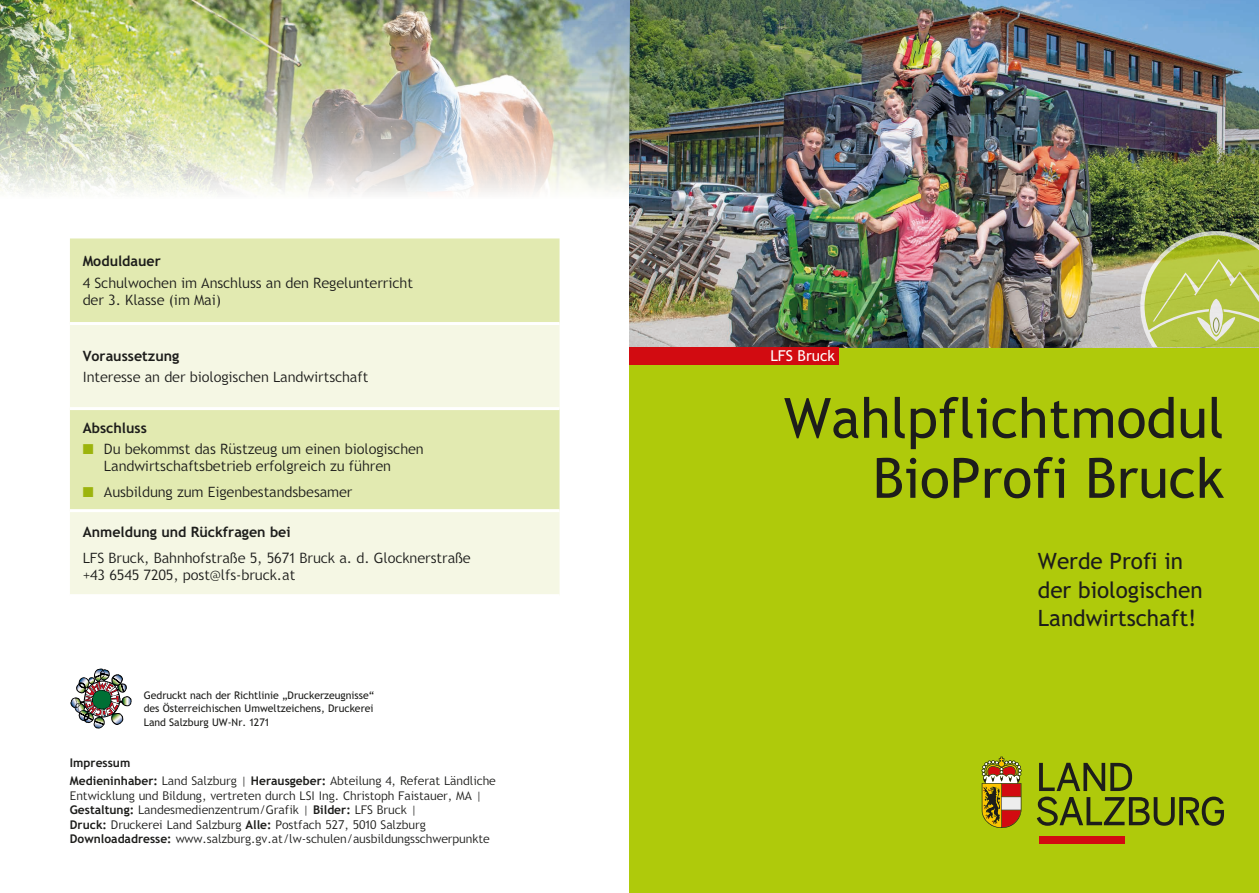
<style>
.page{position:relative;width:1259px;height:893px;background:#fff}
.page>*{position:absolute;margin:0;border:0;box-sizing:border-box;transform-origin:0 0}
.Haupttitel{font:55.5px "Trebuchet SBG2";color:#1d1d1b}
.Untertitel{font:22.5px/28.5px "Trebuchet SBG2";color:#1d1d1b}
.t1{font:15px "Trebuchet SBG2";color:#fff}
.FT_light_9_5_11_5_li{font:300 14.25px/17.2px "Trebuchet SBG2";color:#1d1d1b}
.FT_light_9_5_11_5_li-2{font:700 14.25px "Trebuchet SBG2";color:#1d1d1b}
.FT_light_9_5_11_5_Bl{font:700 14.25px "Trebuchet SBG2";color:#1d1d1b}
.FT_Impressum{font:300 12px/14.4px "Trebuchet SBG2";color:#1d1d1b}
.FT_Impressum-2{font:700 12px "Trebuchet SBG2";color:#1d1d1b}
.t2{font:10.5px "Trebuchet SBG2";color:#1d1d1b}
.s1{color:#9cb40d}
.s2{font-weight:700}
</style>
<div class="page">
<img style="left:71px;top:669px;width:60px;height:59px">
<div style="left:629px;top:347px;width:630px;height:546px;background:#afca0b"></div>
<img style="left:629px;top:0;width:630px;height:347px">
<div style="left:629px;top:347px;width:210px;height:17px;background:#d20b11"></div>
<svg style="left:981px;top:757px;width:40px;height:71px;background:#ad7d37"></svg>
<div style="left:1039px;top:836px;width:85px;height:7px;background:#d20b11"></div>
<svg style="left:1036px;top:763px;width:188px;height:63px"></svg>
<svg style="left:1140px;top:231px;width:119px;height:116px;background:#afbe56"></svg>
<div style="left:70px;top:238px;width:489px;height:84px;background:#e2eab1"></div>
<svg style="left:70px;top:325px;width:489px;height:269px;background:#edf2d0"></svg>
<hr style="left:70px;top:407px;width:489px;height:3px;background:#fff">
<hr style="left:70px;top:509px;width:489px;height:3px;background:#fff">
<img style="left:0;top:0;width:629px;height:194px">
<p class="FT_light_9_5_11_5_li-2" style="left:83px;top:252px;width:80px">Moduldauer</p>
<p class="FT_light_9_5_11_5_li" style="left:83px;top:274px;width:332px">4 Schulwochen im Anschluss an den Regelunterricht der 3. Klasse (im Mai)</p>
<p class="FT_light_9_5_11_5_Bl" style="left:83px;top:347px;width:98px">Voraussetzung</p>
<p class="FT_light_9_5_11_5_li" style="left:83px;top:368px;width:287px">Interesse an der biologischen Landwirtschaft</p>
<p class="FT_light_9_5_11_5_Bl" style="left:83px;top:419px;width:66px">Abschluss</p>
<p class="FT_light_9_5_11_5_li" style="left:104px;top:440px;width:321px;text-indent:-21px"><span class="s1">■</span> Du bekommst das Rüstzeug um einen biologischen<br>Landwirtschaftsbetrieb erfolgreich zu führen</p>
<p class="FT_light_9_5_11_5_li" style="left:83px;top:483px;width:271px"><span class="s1">■</span> Ausbildung zum Eigenbestandsbesamer</p>
<p class="FT_light_9_5_11_5_li-2" style="left:83px;top:523px;width:209px">Anmeldung und Rückfragen bei</p>
<p class="FT_light_9_5_11_5_li" style="left:83px;top:549px;width:389px">LFS Bruck, Bahnhofstraße 5, 5671 Bruck a. d. Glocknerstraße</p>
<p class="FT_light_9_5_11_5_li" style="left:83px;top:566px;width:214px">+43 6545 7205, post@lfs-bruck.at</p>
<p class="t2" style="left:144px;top:689px;width:232px">Gedruckt nach der Richtlinie „Druckerzeugnisse“</p>
<p class="t2" style="left:144px;top:702px;width:231px">des Österreichischen Umweltzeichens, Druckerei</p>
<p class="t2" style="left:144px;top:716px;width:127px">Land Salzburg UW-Nr. 1271</p>
<p class="FT_Impressum-2" style="left:70px;top:755px;width:62px">Impressum</p>
<p class="FT_Impressum" style="left:70px;top:774px;width:427px"><span class="s2">Medieninhaber:</span> Land Salzburg | <span class="s2">Herausgeber:</span> Abteilung 4, Referat Ländliche Entwicklung und Bildung, vertreten durch LSI Ing. Christoph Faistauer, MA | <span class="s2">Gestaltung:</span> Landesmedienzentrum/Grafik | <span class="s2">Bilder:</span> LFS Bruck |<br><span class="s2">Druck:</span> Druckerei Land Salzburg <span class="s2">Alle:</span> Postfach 527, 5010 Salzburg <span class="s2">Downloadadresse:</span> www.salzburg.gv.at/lw-schulen/ausbildungsschwerpunkte</p>
<p class="t1" style="left:770px;top:347px;width:66px">LFS Bruck</p>
<p class="Haupttitel" style="left:784px;top:385px;width:441px">Wahlpflichtmodul</p>
<p class="Haupttitel" style="left:872px;top:445px;width:353px">BioProfi Bruck</p>
<p class="Untertitel" style="left:1037px;top:547px;width:166px">Werde Profi in der biologischen<br>Landwirtschaft!</p>
</div>
